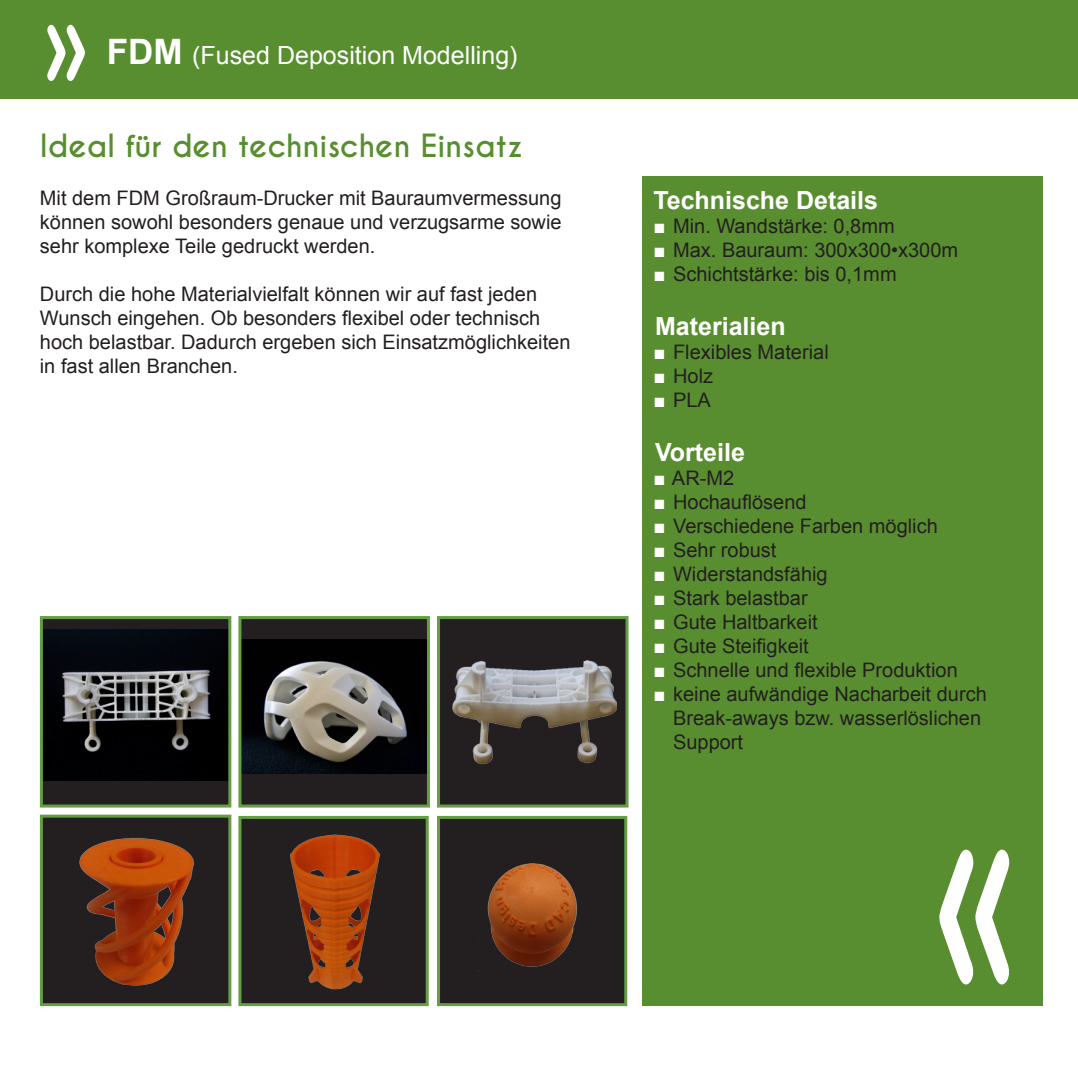
<style>
.page{position:relative;width:1078px;height:1078px;background:#fff}
.page>*{position:absolute;margin:0;border:0;box-sizing:border-box;transform-origin:0 0}
.t1{font:300px "Arial Rounded MT Bold";color:#fff;scale:.53 1}
.t2{font:125px "Arial Rounded MT Bold";color:#fff;scale:.69 1}
.t3{font:700 30px "Caviar Dreams";color:#598e30}
.t4{font:700 25px "Arial";color:#fff}
.t5{font:25px "Arial";color:#fff}
.t6{font:20px/24px "Arial";color:#231f20}
.s1{font-weight:700;font-size:35px}
.s2{color:#fff}
</style>
<div class="page">
<div style="left:641px;top:176px;width:401px;height:829px;background:#598e30"></div>
<div style="left:0;top:0;width:1077px;height:98px;background:#598e30"></div>
<div style="left:240px;top:617px;width:188px;height:188px;background:#231f20"></div>
<img style="left:242px;top:639px;width:184px;height:134px">
<div style="left:238px;top:616px;width:192px;height:191px;border:3px solid #649d43"></div>
<div style="left:41px;top:617px;width:189px;height:188px;background:#231f20"></div>
<img style="left:44px;top:629px;width:183px;height:151px">
<div style="left:40px;top:616px;width:191px;height:191px;border:3px solid #649d43"></div>
<div style="left:438px;top:617px;width:189px;height:188px;background:#231f20"></div>
<img style="left:452px;top:659px;width:164px;height:105px">
<div style="left:437px;top:616px;width:191px;height:191px;border:3px solid #649d43"></div>
<div style="left:41px;top:816px;width:189px;height:188px;background:#231f20"></div>
<img style="left:79px;top:838px;width:115px;height:148px">
<div style="left:40px;top:814px;width:191px;height:191px;border:3px solid #649d43"></div>
<div style="left:240px;top:817px;width:187px;height:187px;background:#231f20"></div>
<img style="left:290px;top:834px;width:91px;height:156px">
<div style="left:238px;top:815px;width:190px;height:190px;border:3px solid #649d43"></div>
<div style="left:438px;top:817px;width:187px;height:187px;background:#231f20"></div>
<img style="left:477px;top:863px;width:100px;height:108px">
<div style="left:437px;top:815px;width:190px;height:190px;border:3px solid #649d43"></div>
<p class="t2" style="left:40px;top:-33px;width:76px">»</p>
<p class="t5" style="left:107px;top:38px;width:412px"><span class="s1">FDM</span> (Fused Deposition Modelling)</p>
<p class="t3" style="left:40px;top:128px;width:485px">Ideal für den technischen Einsatz</p>
<p class="t6" style="left:40px;top:186px;width:523px">Mit dem FDM Großraum-Drucker mit Bauraumvermessung</p>
<p class="t6" style="left:40px;top:210px;width:523px">können sowohl besonders genaue und verzugsarme sowie</p>
<p class="t6" style="left:40px;top:234px;width:337px">sehr komplexe Teile gedruckt werden.</p>
<p class="t6" style="left:40px;top:282px;width:498px">Durch die hohe Materialvielfalt können wir auf fast jeden</p>
<p class="t6" style="left:40px;top:306px;width:501px">Wunsch eingehen. Ob besonders flexibel oder technisch</p>
<p class="t6" style="left:40px;top:330px;width:532px">hoch belastbar. Dadurch ergeben sich Einsatzmöglichkeiten</p>
<p class="t6" style="left:40px;top:354px;width:199px">in fast allen Branchen.</p>
<p class="t4" style="left:653px;top:183px;width:226px">Technische Details</p>
<p class="t6" style="left:653px;top:214px;width:243px"><span class="s2">■</span> Min. Wandstärke: 0,8mm</p>
<p class="t6" style="left:653px;top:238px;width:306px"><span class="s2">■</span> Max. Bauraum: 300x300•x300m</p>
<p class="t6" style="left:653px;top:262px;width:245px"><span class="s2">■</span> Schichtstärke: bis 0,1mm</p>
<p class="t4" style="left:655px;top:309px;width:132px">Materialien</p>
<p class="t6" style="left:653px;top:340px;width:177px"><span class="s2">■</span> Flexibles Material</p>
<p class="t6" style="left:653px;top:364px;width:61px"><span class="s2">■</span> Holz</p>
<p class="t6" style="left:653px;top:388px;width:59px"><span class="s2">■</span> PLA</p>
<p class="t4" style="left:655px;top:435px;width:91px">Vorteile</p>
<p class="t6" style="left:653px;top:466px;width:82px"><span class="s2">■</span> AR-M2</p>
<p class="t6" style="left:653px;top:490px;width:155px"><span class="s2">■</span> Hochauflösend</p>
<p class="t6" style="left:653px;top:514px;width:286px"><span class="s2">■</span> Verschiedene Farben möglich</p>
<p class="t6" style="left:653px;top:538px;width:125px"><span class="s2">■</span> Sehr robust</p>
<p class="t6" style="left:653px;top:562px;width:176px"><span class="s2">■</span> Widerstandsfähig</p>
<p class="t6" style="left:653px;top:586px;width:156px"><span class="s2">■</span> Stark belastbar</p>
<p class="t6" style="left:653px;top:610px;width:166px"><span class="s2">■</span> Gute Haltbarkeit</p>
<p class="t6" style="left:653px;top:634px;width:157px"><span class="s2">■</span> Gute Steifigkeit</p>
<p class="t6" style="left:653px;top:658px;width:306px"><span class="s2">■</span> Schnelle und flexible Produktion</p>
<p class="t6" style="left:673px;top:682px;width:315px;text-indent:-20px"><span class="s2">■</span> keine aufwändige Nacharbeit durch<br>Break-aways bzw. wasserlöslichen<br>Support</p>
<p class="t1" style="left:1022px;top:1124px;width:181px;rotate:-180deg">»</p>
</div>
